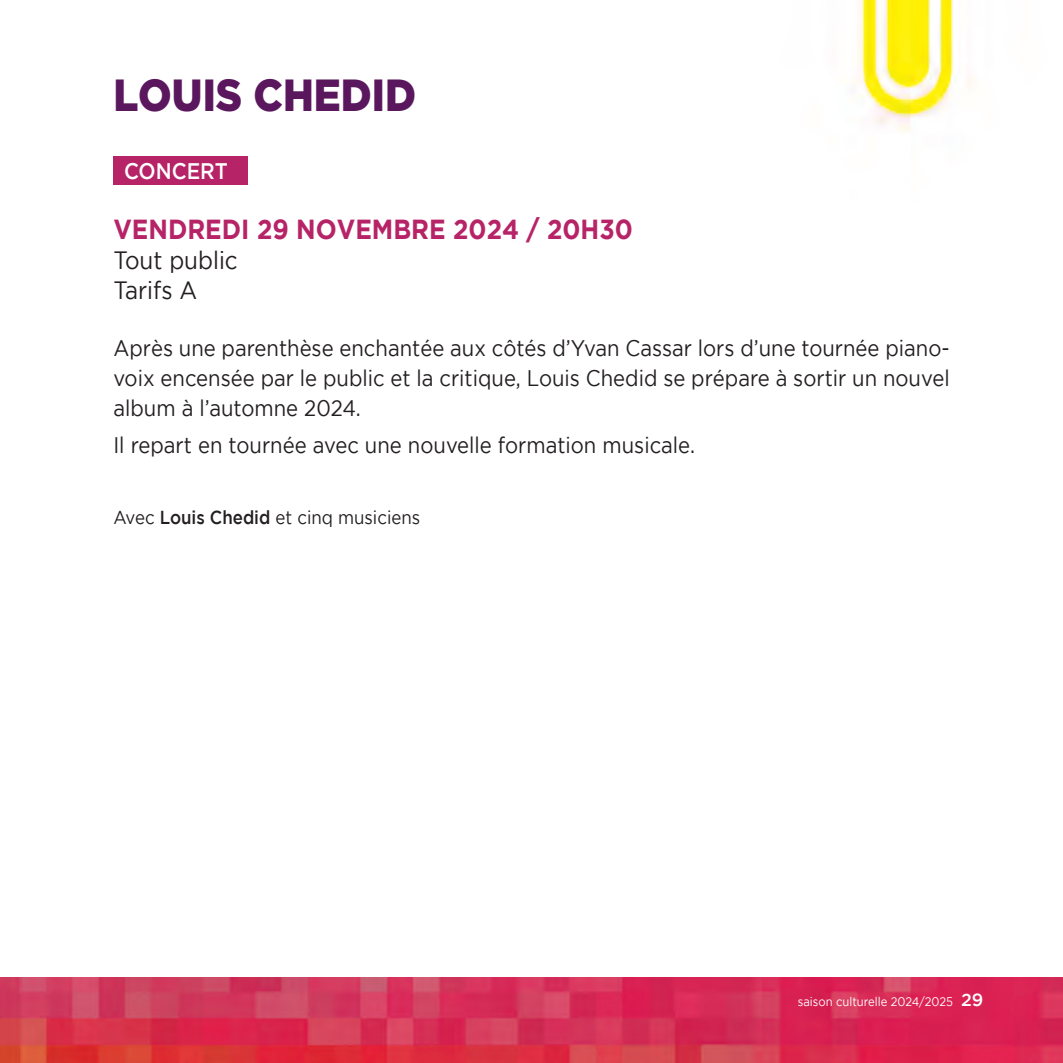
<style>
.page{position:relative;width:1063px;height:1063px;background:#fff}
.page>*{position:absolute;margin:0;border:0;box-sizing:border-box;transform-origin:0 0}
.t1{font:900 45px "Gotham";color:#5a175d;scale:.9 1}
.t2{font:700 27.5px "Gotham";color:#b62467;scale:.9 1}
.t3{font:25px/30px "Gotham";color:#231f20;scale:.9 1}
.t4{font:22.5px/30px "Gotham";color:#231f20;text-align:justify;scale:.9 1}
.t5{font:500 22.5px "Gotham";color:#fff;scale:.9 1}
.t6{font:18.75px "Gotham";color:#231f20;scale:.9 1}
.t7{font:12.5px "Gotham";color:#fff;scale:.9 1}
.s1{font-weight:500}
.s2{font-weight:500;font-size:17.5px}
</style>
<div class="page">
<img style="left:0;top:0;width:1063px;height:978px">
<div style="left:113px;top:156px;width:135px;height:28px;background:#b62467"></div>
<img style="left:0;top:978px;width:1063px;height:85px">
<h1 class="t1" style="left:113px;top:69px;width:338px">LOUIS CHEDID</h1>
<p class="t5" style="left:124px;top:158px;width:117px">CONCERT</p>
<p class="t2" style="left:113px;top:213px;width:579px">VENDREDI 29 NOVEMBRE 2024 / 20H30</p>
<p class="t3" style="left:113px;top:245px;width:140px">Tout public<br>Tarifs A</p>
<p class="t4" style="left:113px;top:333px;width:931px">Après une parenthèse enchantée aux côtés d’Yvan Cassar lors d’une tournée piano&shy;voix encensée par le public et la critique, Louis Chedid se prépare à sortir un nouvel album à l’automne 2024.</p>
<p class="t4" style="left:113px;top:430px;width:648px">Il repart en tournée avec une nouvelle formation musicale.</p>
<p class="t6" style="left:113px;top:507px;width:342px">Avec <span class="s1">Louis Chedid</span> et cinq musiciens</p>
<p class="t7" style="left:798px;top:995px;width:208px">saison culturelle 2024/2025 <span class="s2">29</span></p>
</div>
